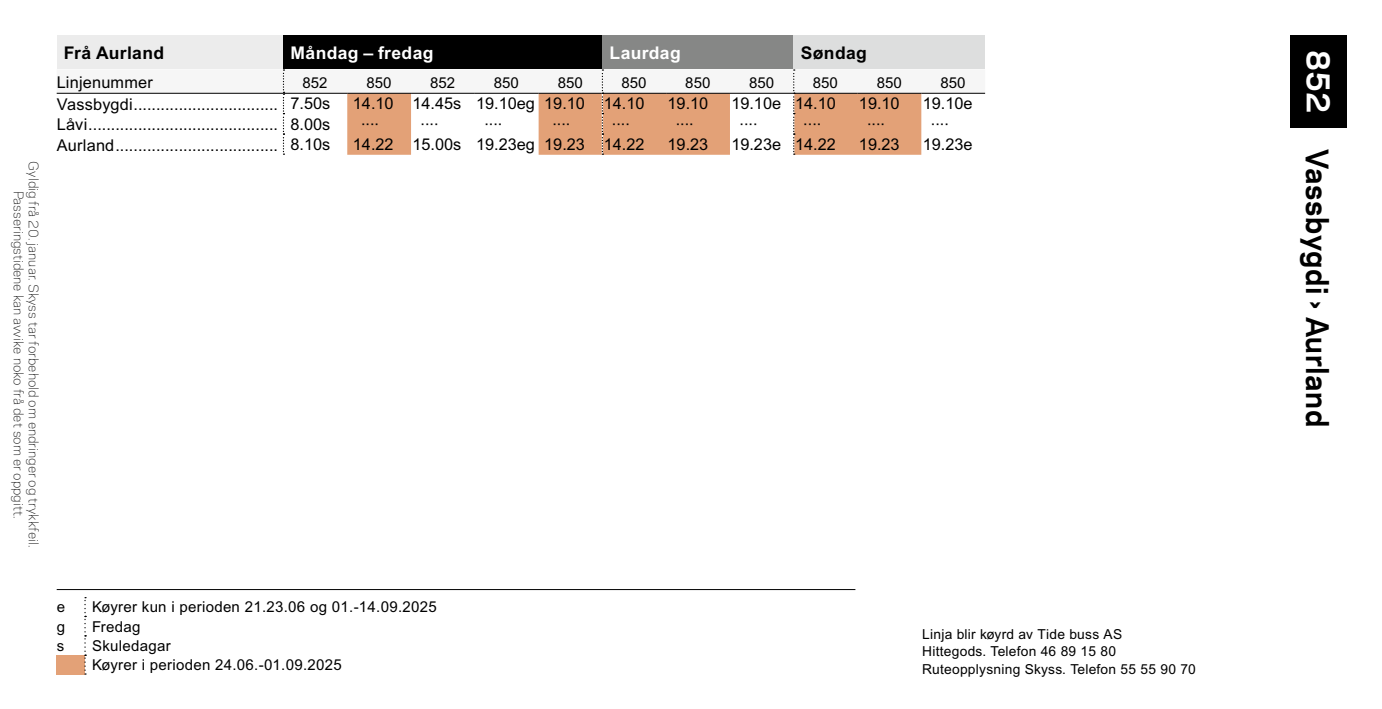
<style>
.page{position:relative;width:1382px;height:709px;background:#fff}
.page>*{position:absolute;margin:0;border:0;box-sizing:border-box;transform-origin:0 0}
.Linjenummer{font:700 30px "Galaxie Polaris";color:#fff}
.Linjenavn{font:700 28.75px "Galaxie Polaris";letter-spacing:.02em;color:#000;scale:.95 1}
.Tabellheading{font:700 17.5px "Arial MT Pro";letter-spacing:.02em;color:#fff}
.Tabellheading-2{font:700 17.5px "Arial MT Pro";letter-spacing:.02em;color:#000}
.Stoppetider{font:16.25px "Arial MT Pro";color:#000}
.Steder{font:16.25px "Arial MT Pro";letter-spacing:.015em;color:#000}
.Noter{font:15px "Arial MT Pro";letter-spacing:.02em;color:#000}
.Tur_nr__tall{font:15px "Arial MT Pro";color:#000}
.t1{font:13.75px/17.2px "Arial MT Pro";letter-spacing:.02em;color:#000}
.t2{font:300 12.5px/15px "Galaxie Polaris";color:#000;text-align:center}
</style>
<div class="page">
<div style="left:57px;top:35px;width:226px;height:34px;background:#ececec"></div>
<div style="left:283px;top:35px;width:319px;height:34px;background:#000"></div>
<div style="left:602px;top:35px;width:192px;height:34px;background:#868786"></div>
<div style="left:794px;top:35px;width:191px;height:34px;background:#dddede"></div>
<svg style="left:57px;top:69px;width:928px;height:86px"></svg>
<hr style="left:57px;top:589px;width:798px;height:1px;background:#000">
<div style="left:57px;top:655px;width:28px;height:19px;background:#e3a177"></div>
<svg style="left:84px;top:597px;width:2px;height:77px"></svg>
<div style="left:1290px;top:35px;width:56px;height:93px;background:#000"></div>
<p class="t2" style="left:42px;top:161px;width:388px;rotate:90deg">Gyldig frå 20. januar. Skyss tar forbehold om endringer og trykkfeil.<br>Passeringstidene kan avvike noko frå det som er oppgitt.</p>
<p class="Tabellheading-2" style="left:64px;top:42px;width:102px">Frå Aurland</p>
<p class="Tabellheading" style="left:291px;top:42px;width:144px">Måndag – fredag</p>
<p class="Tabellheading" style="left:609px;top:42px;width:73px">Laurdag</p>
<p class="Tabellheading-2" style="left:801px;top:42px;width:68px">Søndag</p>
<p class="Steder" style="left:57px;top:73px;width:98px">Linjenummer</p>
<p class="Tur_nr__tall" style="left:303px;top:74px;width:27px">852</p>
<p class="Tur_nr__tall" style="left:366px;top:74px;width:27px">850</p>
<p class="Tur_nr__tall" style="left:430px;top:74px;width:27px">852</p>
<p class="Tur_nr__tall" style="left:494px;top:74px;width:27px">850</p>
<p class="Tur_nr__tall" style="left:558px;top:74px;width:27px">850</p>
<p class="Tur_nr__tall" style="left:621px;top:74px;width:27px">850</p>
<p class="Tur_nr__tall" style="left:685px;top:74px;width:27px">850</p>
<p class="Tur_nr__tall" style="left:749px;top:74px;width:27px">850</p>
<p class="Tur_nr__tall" style="left:813px;top:74px;width:27px">850</p>
<p class="Tur_nr__tall" style="left:877px;top:74px;width:27px">850</p>
<p class="Tur_nr__tall" style="left:940px;top:74px;width:27px">850</p>
<p class="Steder" style="left:57px;top:95px;width:223px">Vassbygdi................................</p>
<p class="Stoppetider" style="left:291px;top:94px;width:41px">7.50s</p>
<p class="Stoppetider" style="left:353px;top:94px;width:42px">14.10</p>
<p class="Stoppetider" style="left:412px;top:94px;width:50px">14.45s</p>
<p class="Stoppetider" style="left:476px;top:94px;width:60px">19.10eg</p>
<p class="Stoppetider" style="left:544px;top:94px;width:42px">19.10</p>
<p class="Stoppetider" style="left:604px;top:94px;width:42px">14.10</p>
<p class="Stoppetider" style="left:668px;top:94px;width:42px">19.10</p>
<p class="Stoppetider" style="left:731px;top:94px;width:51px">19.10e</p>
<p class="Stoppetider" style="left:795px;top:94px;width:42px">14.10</p>
<p class="Stoppetider" style="left:859px;top:94px;width:42px">19.10</p>
<p class="Stoppetider" style="left:923px;top:94px;width:51px">19.10e</p>
<p class="Steder" style="left:57px;top:115px;width:223px">Låvi..........................................</p>
<p class="Stoppetider" style="left:291px;top:115px;width:41px">8.00s</p>
<p class="Stoppetider" style="left:361px;top:115px;width:20px">····</p>
<p class="Stoppetider" style="left:421px;top:115px;width:20px">····</p>
<p class="Stoppetider" style="left:484px;top:115px;width:20px">····</p>
<p class="Stoppetider" style="left:552px;top:115px;width:20px">····</p>
<p class="Stoppetider" style="left:612px;top:115px;width:20px">····</p>
<p class="Stoppetider" style="left:676px;top:115px;width:20px">····</p>
<p class="Stoppetider" style="left:739px;top:115px;width:20px">····</p>
<p class="Stoppetider" style="left:803px;top:115px;width:20px">····</p>
<p class="Stoppetider" style="left:867px;top:115px;width:20px">····</p>
<p class="Stoppetider" style="left:931px;top:115px;width:20px">····</p>
<p class="Steder" style="left:57px;top:136px;width:223px">Aurland....................................</p>
<p class="Stoppetider" style="left:291px;top:135px;width:41px">8.10s</p>
<p class="Stoppetider" style="left:353px;top:135px;width:42px">14.22</p>
<p class="Stoppetider" style="left:412px;top:135px;width:50px">15.00s</p>
<p class="Stoppetider" style="left:476px;top:135px;width:60px">19.23eg</p>
<p class="Stoppetider" style="left:544px;top:135px;width:42px">19.23</p>
<p class="Stoppetider" style="left:604px;top:135px;width:42px">14.22</p>
<p class="Stoppetider" style="left:668px;top:135px;width:42px">19.23</p>
<p class="Stoppetider" style="left:731px;top:135px;width:51px">19.23e</p>
<p class="Stoppetider" style="left:795px;top:135px;width:42px">14.22</p>
<p class="Stoppetider" style="left:859px;top:135px;width:42px">19.23</p>
<p class="Stoppetider" style="left:923px;top:135px;width:51px">19.23e</p>
<p class="Noter" style="left:57px;top:598px;width:10px">e</p>
<p class="Noter" style="left:92px;top:598px;width:346px">Køyrer kun i perioden 21.23.06 og 01.-14.09.2025</p>
<p class="Noter" style="left:57px;top:617px;width:10px">g</p>
<p class="Noter" style="left:92px;top:617px;width:50px">Fredag</p>
<p class="Noter" style="left:57px;top:637px;width:9px">s</p>
<p class="Noter" style="left:92px;top:637px;width:80px">Skuledagar</p>
<p class="Noter" style="left:92px;top:656px;width:251px">Køyrer i perioden 24.06.-01.09.2025</p>
<p class="t1" style="left:922px;top:626px;width:275px">Linja blir køyrd av Tide buss AS<br>Hittegods. Telefon 46 89 15 80<br>Ruteopplysning Skyss. Telefon 55 55 90 70</p>
<p class="Linjenummer" style="left:1341px;top:50px;width:64px;rotate:90deg">852</p>
<p class="Linjenavn" style="left:1339px;top:149px;width:294px;rotate:90deg">Vassbygdi › Aurland</p>
</div>
